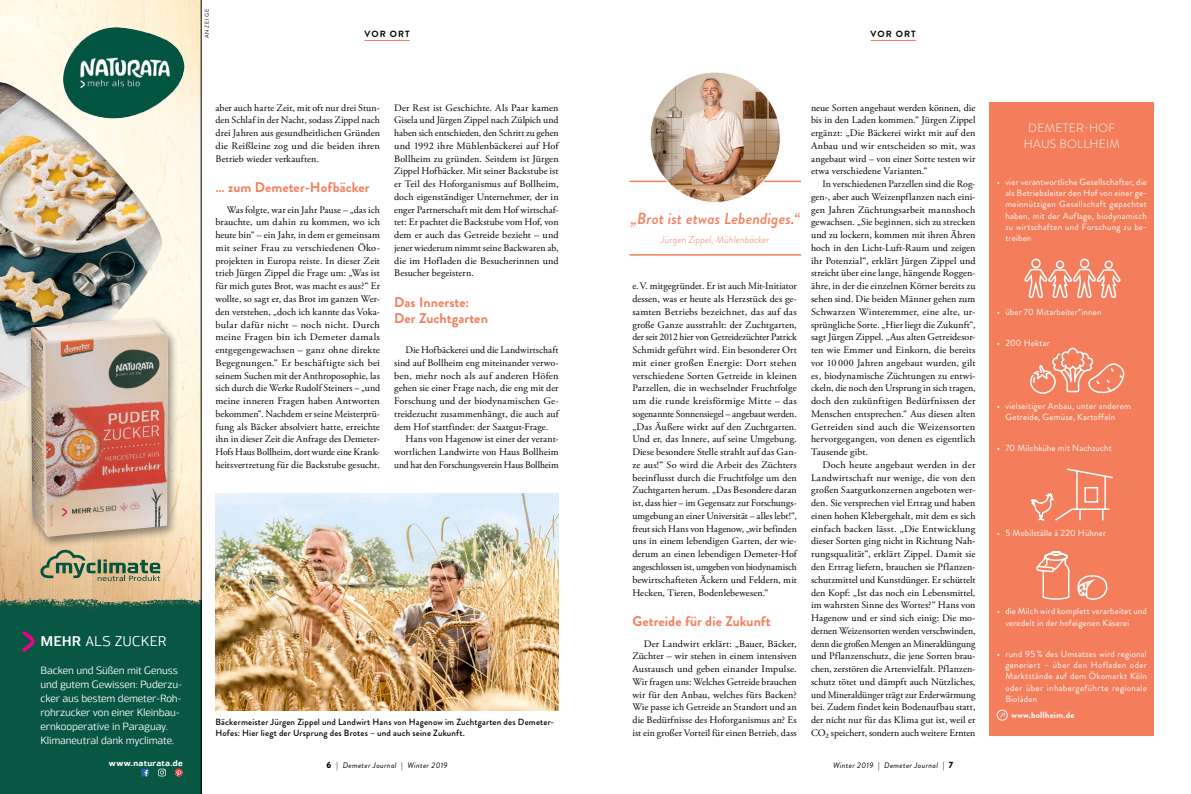
<style>
.page{position:relative;width:1191px;height:794px;background:#fff}
.page>*{position:absolute;margin:0;border:0;box-sizing:border-box;transform-origin:0 0}
.t1{font:italic 500 16px "Brandon Grotesque";letter-spacing:.005em;color:#f47e5c}
.t2{font:700 14px/16px "Brandon Grotesque";letter-spacing:.005em;color:#f47e5c}
.t3{font:14px "Moveo Sans";letter-spacing:.015em;color:#fff}
.t4{font:300 12px/16px "Brandon Grotesque";letter-spacing:.02em;color:#fff;text-align:center}
.t5{font:10.5px/14px "Moveo Sans";letter-spacing:-.015em;color:#fff}
.t6{font:10px/12.8px "Adobe Garamond Pro";letter-spacing:.005em;color:#000;text-align:justify}
.t7{font:10px/12.8px "Adobe Garamond Pro";letter-spacing:.005em;color:#000;text-align:justify;scale:1.04 1}
.t8{font:italic 300 10px "Brandon Grotesque";letter-spacing:.015em;color:#f47e5c}
.t9{font:9px/11.3px "Brandon Grotesque";letter-spacing:.02em;color:#fff;text-align:justify}
.t10{font:500 9px/11.3px "Brandon Grotesque";letter-spacing:.02em;color:#000}
.t11{font:700 9px "Brandon Grotesque";letter-spacing:.02em;color:#fff}
.t12{font:700 9px "Brandon Grotesque";letter-spacing:.12em;color:#000}
.t13{font:700 8.2px "Moveo Sans";letter-spacing:.03em;color:#fff}
.t14{font:italic 8px "Brandon Grotesque";letter-spacing:.04em;color:#000}
.t15{font:5.5px "Brandon Grotesque";letter-spacing:.2em;color:#000}
.s1{font-weight:600}
.s2{font-weight:900;font-style:normal;font-size:9px}
.s3{font-style:normal}
</style>
<div class="page">
<img style="left:215px;top:493px;width:343px;height:217px">
<div style="left:989px;top:102px;width:165px;height:634px;background:#f47e5c"></div>
<div style="left:996px;top:710px;width:11px;height:10px;border:1px solid #fff;border-radius:50%"></div>
<hr style="left:629px;top:181px;width:172px;height:1px;background:#f47e5c">
<hr style="left:629px;top:254px;width:172px;height:2px;background:#f47e5c">
<img style="left:650px;top:72px;width:130px;height:130px;border-radius:65px">
<svg style="left:1024px;top:258px;width:97px;height:40px"></svg>
<svg style="left:1036px;top:551px;width:72px;height:49px"></svg>
<svg style="left:1030px;top:347px;width:94px;height:174px"></svg>
<hr style="left:870px;top:40px;width:46px;height:1px;background:#f47e5c">
<hr style="left:364px;top:40px;width:46px;height:1px;background:#f47e5c">
<img style="left:0;top:0;width:201px;height:794px">
<p class="t15" style="left:203px;top:38px;width:31px;rotate:-90deg">ANZEIGE</p>
<p class="t12" style="left:364px;top:28px;width:47px">VOR ORT</p>
<p class="t12" style="left:870px;top:28px;width:47px">VOR ORT</p>
<h2 class="t3" style="left:40px;top:633px;width:127px"><span class="s1">MEHR</span> ALS ZUCKER</h2>
<p class="t5" style="left:40px;top:663px;width:143px">Backen und Süßen mit Genuss und gutem Gewissen: Puderzu&shy;cker aus bestem demeter-Roh&shy;rohrzucker von einer Kleinbau&shy;ernkooperative in Paraguay.<br>Klimaneutral dank myclimate.</p>
<p class="t13" style="left:109px;top:758px;width:75px">www.naturata.de</p>
<p class="t6" style="left:215px;top:101px;width:166px">aber auch harte Zeit, mit oft nur drei Stun&shy;den Schlaf in der Nacht, sodass Zippel nach drei Jahren aus gesundheitlichen Gründen die Reißleine zog und die beiden ihren Betrieb wieder verkauften.</p>
<h2 class="t2" style="left:215px;top:179px;width:156px">… zum Demeter-Hofbäcker</h2>
<p class="t6" style="left:215px;top:203px;width:166px;text-indent:11px">Was folgte, war ein Jahr Pause – „das ich brauchte, um dahin zu kommen, wo ich heute bin“ – ein Jahr, in dem er gemeinsam mit seiner Frau zu verschiedenen Öko&shy;projekten in Europa reiste. In dieser Zeit trieb Jürgen Zippel die Frage um: „Was ist für mich gutes Brot, was macht es aus?“ Er wollte, so sagt er, das Brot im ganzen Wer&shy;den verstehen, „doch ich kannte das Voka&shy;bular dafür nicht – noch nicht. Durch meine Fragen bin ich Demeter damals entgegengewachsen – ganz ohne direkte Begegnungen.“ Er beschäftigte sich bei seinem Suchen mit der Anthroposophie, las sich durch die Werke Rudolf Steiners – „und meine inneren Fragen haben Antworten bekommen“. Nachdem er seine Meisterprü&shy;fung als Bäcker absolviert hatte, erreichte ihn in dieser Zeit die Anfrage des Demeter-Hofs Haus Bollheim, dort wurde eine Krank&shy;heitsvertretung für die Backstube gesucht.</p>
<p class="t6" style="left:394px;top:101px;width:166px">Der Rest ist Geschichte. Als Paar kamen Gisela und Jürgen Zippel nach Zülpich und haben sich entschieden, den Schritt zu gehen und 1992 ihre Mühlenbäckerei auf Hof Bollheim zu gründen. Seitdem ist Jürgen Zippel Hofbäcker. Mit seiner Backstube ist er Teil des Hoforganismus auf Bollheim, doch eigenständiger Unternehmer, der in enger Partnerschaft mit dem Hof wirtschaf&shy;tet: Er pachtet die Backstube vom Hof, von dem er auch das Getreide bezieht – und jener wiederum nimmt seine Backwaren ab, die im Hofladen die Besucherinnen und Besucher begeistern.</p>
<h2 class="t2" style="left:394px;top:294px;width:95px">Das Innerste:<br>Der Zuchtgarten</h2>
<p class="t6" style="left:394px;top:344px;width:166px;text-indent:11px">Die Hofbäckerei und die Landwirtschaft sind auf Bollheim eng miteinander verwo&shy;ben, mehr noch als auf anderen Höfen gehen sie einer Frage nach, die eng mit der Forschung und der biodynamischen Ge&shy;treidezucht zusammenhängt, die auch auf dem Hof stattfindet: der Saatgut-Frage.</p>
<p class="t6" style="left:394px;top:433px;width:166px;text-indent:11px">Hans von Hagenow ist einer der verant&shy;wortlichen Landwirte von Haus Bollheim und hat den Forschungsverein Haus Bollheim</p>
<p class="t6" style="left:811px;top:101px;width:166px">neue Sorten angebaut werden können, die bis in den Laden kommen.“ Jürgen Zippel ergänzt: „Die Bäckerei wirkt mit auf den Anbau und wir entscheiden so mit, was angebaut wird – von einer Sorte testen wir etwa verschiedene Varianten.“</p>
<p class="t6" style="left:811px;top:178px;width:166px;text-indent:11px">In verschiedenen Parzellen sind die Rog&shy;gen-, aber auch Weizenpflanzen nach eini&shy;gen Jahren Züchtungsarbeit mannshoch gewachsen. „Sie beginnen, sich zu strecken und zu lockern, kommen mit ihren Ähren hoch in den Licht-Luft-Raum und zeigen ihr Potenzial“, erklärt Jürgen Zippel und streicht über eine lange, hängende Roggen&shy;ähre, in der die einzelnen Körner bereits zu sehen sind. Die beiden Männer gehen zum Schwarzen Winteremmer, eine alte, ur&shy;sprüngliche Sorte. „Hier liegt die Zukunft“, sagt Jürgen Zippel. „Aus alten Getreidesor&shy;ten wie Emmer und Einkorn, die bereits vor 10 000 Jahren angebaut wurden, gilt es, biodynamische Züchtungen zu entwi&shy;ckeln, die noch den Ursprung in sich tragen, doch den zukünftigen Bedürfnissen der Menschen entsprechen.“ Aus diesen alten Getreiden sind auch die Weizensorten hervorgegangen, von denen es eigentlich Tausende gibt.</p>
<p class="t7" style="left:811px;top:459px;width:160px;text-indent:11px">Doch heute angebaut werden in der Landwirtschaft nur wenige, die von den großen Saatgutkonzernen angeboten wer&shy;den. Sie versprechen viel Ertrag und haben einen hohen Klebergehalt, mit dem es sich einfach backen lässt. „Die Entwicklung dieser Sorten ging nicht in Richtung Nah&shy;rungsqualität“, erklärt Zippel. Damit sie den Ertrag liefern, brauchen sie Pflanzen&shy;schutzmittel und Kunstdünger. Er schüttelt den Kopf: „Ist das noch ein Lebensmittel, im wahrsten Sinne des Wortes?“ Hans von Hagenow und er sind sich einig: Die mo&shy;dernen Weizensorten werden verschwinden, denn die großen Mengen an Mineraldüngung und Pflanzenschutz, die jene Sorten brau&shy;chen, zerstören die Artenvielfalt. Pflanzen&shy;schutz tötet und dämpft auch Nützliches, und Mineraldünger trägt zur Erderwärmung bei. Zudem findet kein Bodenaufbau statt, der nicht nur für das Klima gut ist, weil er CO₂ speichert, sondern auch weitere Ernten</p>
<h1 class="t1" style="left:630px;top:207px;width:171px">„Brot ist etwas Lebendiges.“</h1>
<p class="t8" style="left:661px;top:232px;width:110px">Jürgen Zippel, Mühlenbäcker</p>
<p class="t6" style="left:632px;top:280px;width:166px">e.V. mitgegründet. Er ist auch Mit-Initiator dessen, was er heute als Herzstück des ge&shy;samten Betriebs bezeichnet, das auf das große Ganze ausstrahlt: der Zuchtgarten, der seit 2012 hier von Getreidezüchter Patrick Schmidt geführt wird. Ein besonderer Ort mit einer großen Energie: Dort stehen verschiedene Sorten Getreide in kleinen Parzellen, die in wechselnder Fruchtfolge um die runde kreisförmige Mitte – das sogenannte Sonnensiegel – angebaut werden. „Das Äußere wirkt auf den Zuchtgarten.<br>Und er, das Innere, auf seine Umgebung.<br>Diese besondere Stelle strahlt auf das Gan&shy;ze aus!“ So wird die Arbeit des Züchters beeinflusst durch die Fruchtfolge um den Zuchtgarten herum. „Das Besondere daran ist, dass hier – im Gegensatz zur Forschungs&shy;umgebung an einer Universität – alles lebt!“, freut sich Hans von Hagenow, „wir befinden uns in einem lebendigen Garten, der wie&shy;derum an einen lebendigen Demeter-Hof angeschlossen ist, umgeben von biodynamisch bewirtschafteten Äckern und Feldern, mit Hecken, Tieren, Bodenlebewesen.“</p>
<h2 class="t2" style="left:632px;top:613px;width:140px">Getreide für die Zukunft</h2>
<p class="t6" style="left:632px;top:637px;width:166px;text-indent:11px">Der Landwirt erklärt: „Bauer, Bäcker, Züchter – wir stehen in einem intensiven Austausch und geben einander Impulse.<br>Wir fragen uns: Welches Getreide brauchen wir für den Anbau, welches fürs Backen?<br>Wie passe ich Getreide an Standort und an die Bedürfnisse des Hoforganismus an? Es ist ein großer Vorteil für einen Betrieb, dass</p>
<p class="t10" style="left:215px;top:716px;width:340px">Bäckermeister Jürgen Zippel und Landwirt Hans von Hagenow im Zuchtgarten des Demeter-<br>Hofes: Hier liegt der Ursprung des Brotes – und auch seine Zukunft.</p>
<p class="t14" style="left:326px;top:759px;width:123px"><span class="s2">6</span> <span class="s3">|</span> Demeter Journal <span class="s3">|</span> Winter 2019</p>
<p class="t14" style="left:833px;top:759px;width:122px">Winter 2019 <span class="s3">|</span> Demeter Journal <span class="s3">|</span> <span class="s2">7</span></p>
<p class="t4" style="left:1023px;top:120px;width:98px">DEMETER-HOF<br>HAUS BOLLHEIM</p>
<p class="t9" style="left:1005px;top:176px;width:143px;text-indent:-9px">• vier verantwortliche Gesellschafter, die als Betriebsleiter den Hof von einer ge&shy;meinnützigen Gesellschaft gepachtet haben, mit der Auflage, biodynamisch zu wirtschaften und Forschung zu be&shy;treiben</p>
<p class="t9" style="left:996px;top:306px;width:106px">• über 70 Mitarbeiter*innen</p>
<p class="t9" style="left:996px;top:338px;width:54px">• 200 Hektar</p>
<p class="t9" style="left:1005px;top:400px;width:127px;text-indent:-9px">• vielseitiger Anbau, unter anderem<br>Getreide, Gemüse, Kartoffeln</p>
<p class="t9" style="left:996px;top:442px;width:116px">• 70 Milchkühe mit Nachzucht</p>
<p class="t9" style="left:996px;top:527px;width:111px">• 5 Mobilställe à 220 Hühner</p>
<p class="t9" style="left:1005px;top:605px;width:143px;text-indent:-9px">• die Milch wird komplett verarbeitet und veredelt in der hofeigenen Käserei</p>
<p class="t9" style="left:1005px;top:648px;width:143px;text-indent:-9px">• rund 95% des Umsatzes wird regional generiert – über den Hofladen oder Marktstände auf dem Ökomarkt Köln oder über inhabergeführte regionale Bioläden</p>
<p class="t11" style="left:1011px;top:708px;width:64px">www.bollheim.de</p>
</div>
